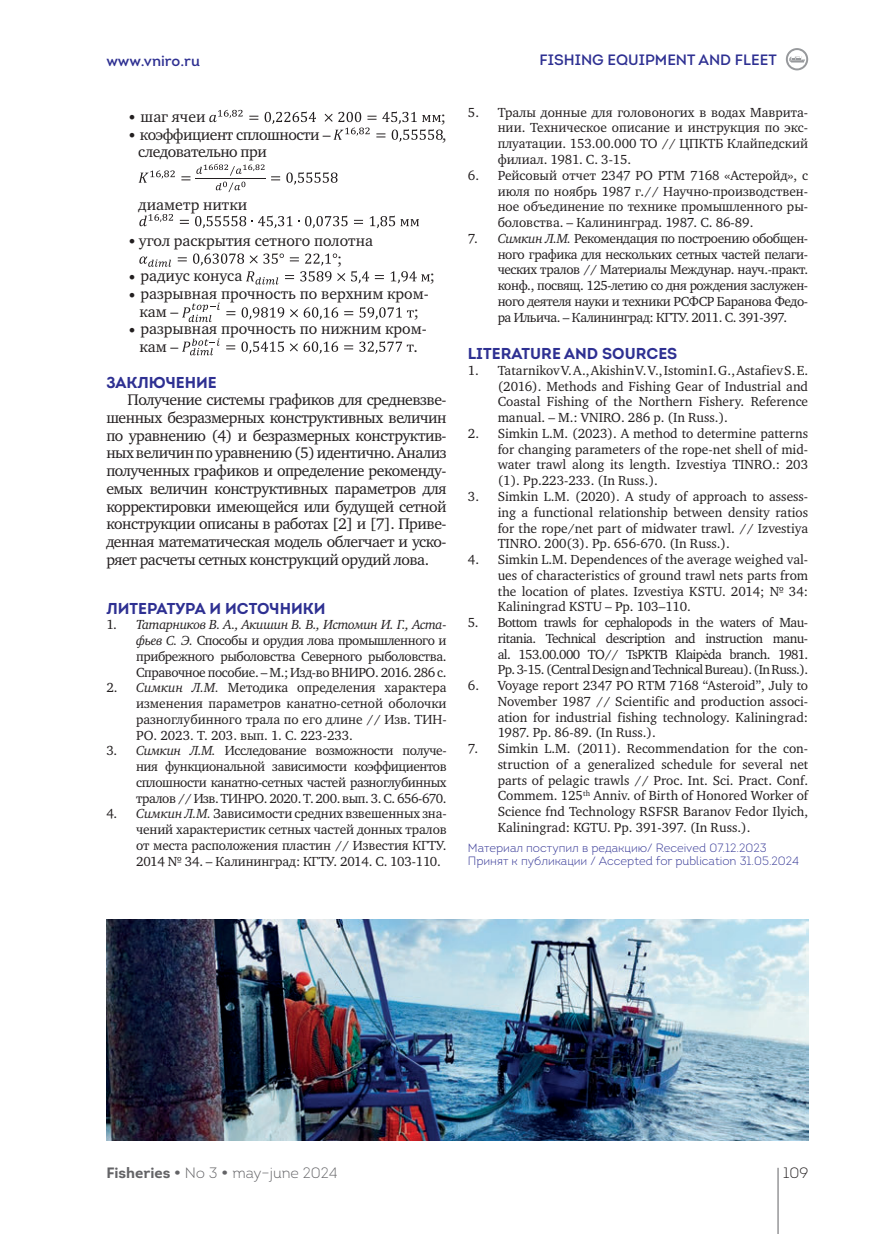
<style>
.page{position:relative;width:872px;height:1234px;background:#fff}
.page>*{position:absolute;margin:0;border:0;box-sizing:border-box;transform-origin:0 0}
.t1{font:15.75px/17.7px "Charter C";color:#231f20}
.t2{font:700 15.75px "Intro";color:#2e3092}
.t3{font:15.75px "Charter C";letter-spacing:-.03em;color:#231f20}
.t4{font:15px "Intro";color:#2e3092}
.t5{font:300 15px "Intro";color:#636366}
.t6{font:300 15px "Intro";color:#231f20}
.t7{font:13.5px/15.8px "Charter C";color:#231f20;text-align:justify}
.t8{font:300 12px/13.5px "Intro";color:#2e3092}
.s1{font-style:italic}
.s2{font-family:"Times New Roman"}
.s3{font-weight:700}
.s4{font-family:"Intro Bold Caps";font-weight:400}
</style>
<div class="page">
<hr style="left:777px;top:1167px;width:1px;height:66px;background:#636366">
<svg style="left:786px;top:48px;width:22px;height:22px"></svg>
<svg style="left:209px;top:110px;width:34px;height:12px"></svg>
<svg style="left:249px;top:116px;width:9px;height:4px"></svg>
<svg style="left:265px;top:111px;width:51px;height:13px"></svg>
<svg style="left:324px;top:111px;width:119px;height:31px"></svg>
<svg style="left:139px;top:170px;width:36px;height:13px"></svg>
<svg style="left:181px;top:176px;width:9px;height:4px"></svg>
<svg style="left:196px;top:164px;width:68px;height:28px"></svg>
<hr style="left:196px;top:178px;width:70px;height:1px;background:#231f20">
<svg style="left:271px;top:176px;width:9px;height:4px"></svg>
<svg style="left:286px;top:172px;width:51px;height:13px"></svg>
<svg style="left:139px;top:214px;width:34px;height:12px"></svg>
<svg style="left:180px;top:220px;width:9px;height:4px"></svg>
<svg style="left:195px;top:215px;width:97px;height:13px"></svg>
<svg style="left:298px;top:215px;width:49px;height:13px"></svg>
<svg style="left:354px;top:220px;width:9px;height:4px"></svg>
<svg style="left:369px;top:215px;width:50px;height:13px"></svg>
<svg style="left:139px;top:256px;width:32px;height:11px"></svg>
<svg style="left:178px;top:257px;width:9px;height:4px"></svg>
<svg style="left:193px;top:253px;width:51px;height:12px"></svg>
<svg style="left:250px;top:253px;width:34px;height:11px"></svg>
<svg style="left:290px;top:257px;width:9px;height:4px"></svg>
<svg style="left:305px;top:253px;width:32px;height:12px"></svg>
<svg style="left:246px;top:271px;width:32px;height:13px"></svg>
<svg style="left:285px;top:275px;width:9px;height:4px"></svg>
<svg style="left:300px;top:271px;width:31px;height:10px"></svg>
<svg style="left:337px;top:273px;width:8px;height:8px"></svg>
<svg style="left:351px;top:271px;width:18px;height:12px"></svg>
<svg style="left:375px;top:275px;width:9px;height:4px"></svg>
<svg style="left:390px;top:271px;width:40px;height:12px"></svg>
<svg style="left:182px;top:302px;width:38px;height:20px"></svg>
<svg style="left:226px;top:311px;width:9px;height:4px"></svg>
<svg style="left:242px;top:307px;width:42px;height:12px"></svg>
<svg style="left:290px;top:309px;width:8px;height:8px"></svg>
<svg style="left:304px;top:307px;width:34px;height:12px"></svg>
<svg style="left:344px;top:311px;width:9px;height:4px"></svg>
<svg style="left:359px;top:307px;width:55px;height:12px"></svg>
<svg style="left:182px;top:338px;width:38px;height:17px"></svg>
<svg style="left:226px;top:345px;width:9px;height:4px"></svg>
<svg style="left:241px;top:341px;width:43px;height:12px"></svg>
<svg style="left:290px;top:341px;width:48px;height:12px"></svg>
<svg style="left:344px;top:345px;width:9px;height:4px"></svg>
<svg style="left:359px;top:341px;width:54px;height:12px"></svg>
<img style="left:106px;top:919px;width:702px;height:221px">
<p class="t4" style="left:106px;top:51px;width:95px">www.vniro.ru</p>
<p class="t4" style="left:539px;top:50px;width:238px">FISHING EQUIPMENT AND FLEET</p>
<p class="t1" style="left:128px;top:108px;width:80px">• шаг ячеи</p>
<p class="t1" style="left:441px;top:108px;width:7px">;</p>
<p class="t3" style="left:128px;top:125px;width:204px">• коэффициент сплошности –</p>
<p class="t1" style="left:442px;top:126px;width:6px">,</p>
<p class="t3" style="left:138px;top:143px;width:130px">следовательно при</p>
<p class="t1" style="left:139px;top:196px;width:110px">диаметр нитки</p>
<p class="t1" style="left:337px;top:232px;width:37px;text-indent:-209px">•угол раскрытия сетного полотна ;</p>
<p class="t1" style="left:128px;top:267px;width:116px">• радиус конуса</p>
<p class="t1" style="left:430px;top:267px;width:7px">;</p>
<p class="t1" style="left:139px;top:285px;width:291px;text-indent:-12px">• разрывная прочность по верхним кром&shy;кам –</p>
<p class="t1" style="left:414px;top:303px;width:7px">;</p>
<p class="t1" style="left:139px;top:320px;width:289px;text-indent:-12px">• разрывная прочность по нижним кром&shy;кам –</p>
<p class="t1" style="left:413px;top:338px;width:6px">.</p>
<p class="t2" style="left:106px;top:372px;width:112px">ЗАКЛЮЧЕНИЕ</p>
<p class="t1" style="left:106px;top:391px;width:342px;text-align:justify;text-indent:21px">Получение системы графиков для средневзве&shy;шенных безразмерных конструктивных величин по уравнению (4) и безразмерных конструктив&shy;ных величин по уравнению (5) идентично. Анализ полученных графиков и определение рекоменду&shy;емых величин конструктивных параметров для корректировки имеющейся или будущей сетной конструкции описаны в работах [2] и [7]. Приве&shy;денная математическая модель облегчает и уско&shy;ряет расчеты сетных конструкций орудий лова.</p>
<p class="t2" style="left:106px;top:598px;width:221px">ЛИТЕРАТУРА И ИСТОЧНИКИ</p>
<p class="t7" style="left:136px;top:617px;width:312px;text-indent:-30px">1. <span class="s1">Татарников В. А., Акишин В. В., Истомин И. Г., Аста&shy;фьев С. Э.</span> Способы и орудия лова промышленного и прибрежного рыболовства Северного рыболовства.<br>Справочное пособие. – М.; Изд-во ВНИРО. 2016. 286 с.</p>
<p class="t7" style="left:136px;top:680px;width:312px;text-indent:-30px">2. <span class="s1">Симкин Л.М.</span> Методика определения характера изменения параметров канатно-сетной оболочки разноглубинного трала по его длине // Изв. ТИН-РО. 2023. Т. 203. вып. 1. С. 223-233.</p>
<p class="t7" style="left:136px;top:743px;width:312px;text-indent:-30px">3. <span class="s1">Симкин Л.М.</span> Исследование возможности получе&shy;ния функциональной зависимости коэффициентов сплошности канатно-сетных частей разноглубинных тралов // Изв. ТИНРО. 2020. Т. 200. вып. 3. С. 656-670.</p>
<p class="t7" style="left:136px;top:806px;width:312px;text-indent:-30px">4. <span class="s1">Симкин Л.М.</span> Зависимости средних взвешенных зна&shy;чений характеристик сетных частей донных тралов от места расположения пластин // Известия КГТУ.<br>2014 № 34. – Калининград: КГТУ. 2014. С. 103-110.</p>
<p class="t7" style="left:497px;top:104px;width:312px;text-indent:-30px">5. Тралы донные для головоногих в водах Маврита&shy;нии. Техническое описание и инструкция по экс&shy;плуатации. 153.00.000 ТО // ЦПКТБ Клайпедский филиал. 1981. С. 3-15.</p>
<p class="t7" style="left:497px;top:167px;width:312px;text-indent:-30px">6. Рейсовый отчет 2347 РО PТМ 7168 «Астеройд», с июля по ноябрь 1987 г.// Научно-производствен&shy;ное объединение по технике промышленного ры&shy;боловства. – Калининград. 1987. С. 86-89.</p>
<p class="t7" style="left:497px;top:230px;width:312px;text-indent:-30px">7. <span class="s1">Симкин Л.М.</span> Рекомендация по построению обобщен&shy;ного графика для нескольких сетных частей пелаги&shy;ческих тралов // Материалы Междунар. науч.-практ. конф., посвящ. 125-летию со дня рождения заслужен&shy;ного деятеля науки и техники РСФСР Баранова Федо&shy;ра Ильича. – Калининград: КГТУ. 2011. С. 391-397.</p>
<p class="t2" style="left:468px;top:343px;width:211px">LITERATURE AND SOURCES</p>
<p class="t7" style="left:497px;top:362px;width:312px;text-indent:-30px">1. Tatarnikov V. A., Akishin V. V., Istomin I. G., Astafiev S. E. (2016). Methods and Fishing Gear of Industrial and Coastal Fishing of the Northern Fishery. Reference manual. – M.: VNIRO. 286 р. (In Russ.).</p>
<p class="t7" style="left:497px;top:425px;width:312px;text-indent:-30px">2. Simkin L.M. (2023). A method to determine patterns for changing parameters of the rope-net shell of mid&shy;water trawl along its length. Izvestiya TINRO.: 203 (1). Pp.223-233. (In Russ.).</p>
<p class="t7" style="left:497px;top:488px;width:312px;text-indent:-30px">3. Simkin L.M. (2020). A study of approach to assess&shy;ing a functional relationship between density ratios for the rope/net part of midwater trawl. // Izvestiya TINRO. 200(3). Pp. 656-670. (In Russ.).</p>
<p class="t7" style="left:497px;top:551px;width:312px;text-indent:-30px">4. Simkin L.M. Dependences of the average weighed val&shy;ues of characteristics of ground trawl nets parts from the location of plates. Izvestiya KSTU. 2014; № 34:<br>Kaliningrad KSTU – Pp. 103–110.</p>
<p class="t7" style="left:497px;top:614px;width:312px;text-indent:-30px">5. Bottom trawls for cephalopods in the waters of Mau&shy;ritania. Technical description and instruction manu&shy;al. 153.00.000 TO// TsPKTB Klaip<span class="s2">ė</span>da branch. 1981.<br>Pp. 3-15. (Central Design and Technical Bureau). (In Russ.).</p>
<p class="t7" style="left:497px;top:677px;width:312px;text-indent:-30px">6. Voyage report 2347 РО RТМ 7168 “Asteroid”, July to November 1987 // Scientific and production associ&shy;ation for industrial fishing technology. Kaliningrad:<br>1987. Pp. 86-89. (In Russ.).</p>
<p class="t7" style="left:497px;top:740px;width:312px;text-indent:-30px">7. Simkin L.M. (2011). Recommendation for the con&shy;struction of a generalized schedule for several net parts of pelagic trawls // Proc. Int. Sci. Pract. Conf.<br>Commem. 125<sup>th</sup> Anniv. of Birth of Honored Worker of Science fnd Technology RSFSR Baranov Fedor Ilyich, Kaliningrad: KGTU. Pp. 391-397. (In Russ.).</p>
<p class="t8" style="left:468px;top:840px;width:333px">Материал поступил в редакцию/ Received 07.12.2023<br>Принят к публикации / Accepted for publication 31.05.2024</p>
<p class="t5" style="left:106px;top:1162px;width:233px"><span class="s3">Fisheries</span> <span class="s4">•</span> № 3 <span class="s4">•</span> may–june 2024</p>
<p class="t6" style="left:783px;top:1162px;width:27px">109</p>
</div>
